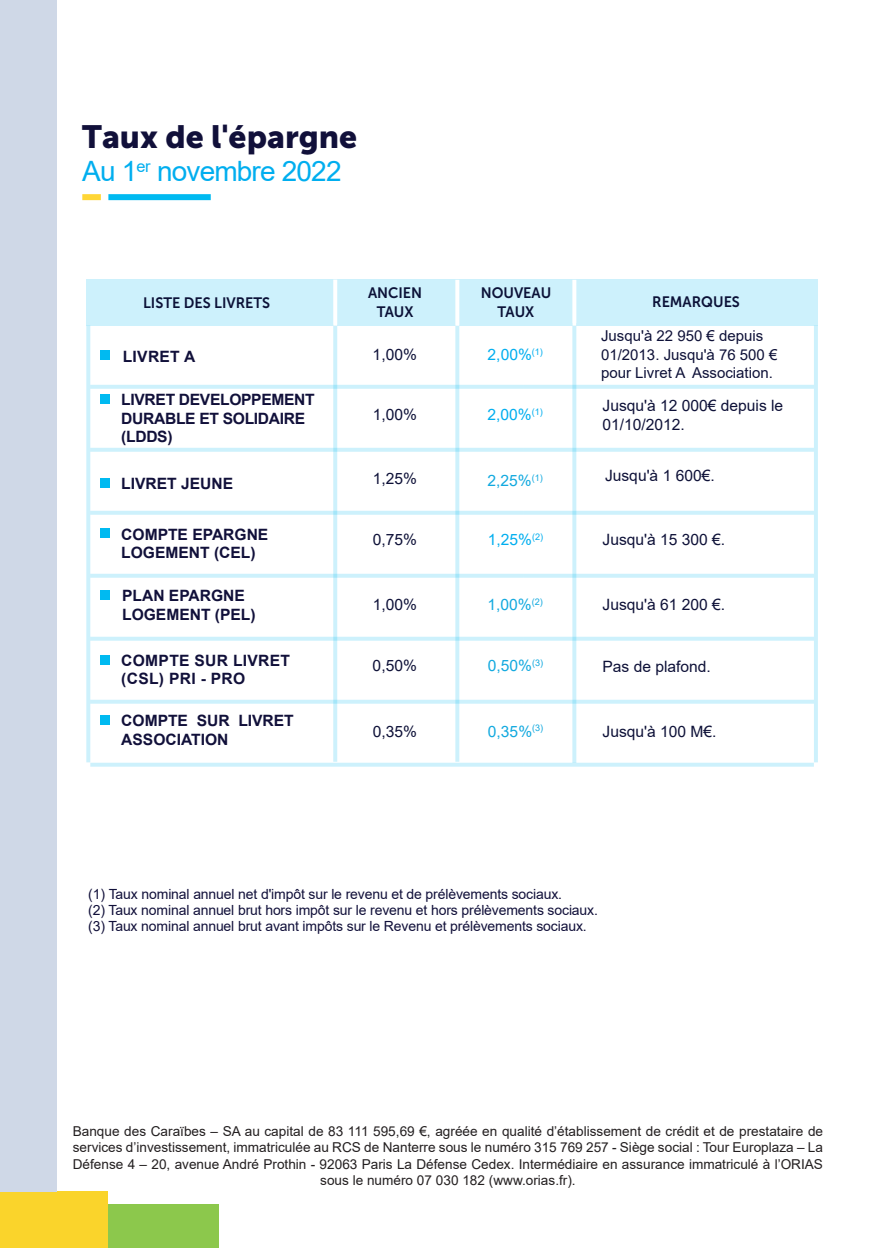
<style>
.page{position:relative;width:896px;height:1248px;background:#fff}
.page>*{position:absolute;margin:0;border:0;box-sizing:border-box;transform-origin:0 0}
.t1{font:32px "Museo Sans 900";color:#11103a}
.t2{font:28px "Arial";letter-spacing:-.03em;color:#00aeef}
.t3{font:15.6px/18.8px "Arial";color:#0e1138}
.t4{font:700 15.6px/18.8px "Arial";color:#11103a}
.t5{font:700 15.6px/18.8px "Arial";letter-spacing:-.02em;color:#11103a}
.t6{font:15.6px "Arial";color:#12a9df}
.t7{font:700 15.6px/18.8px "Arial";letter-spacing:.02em;color:#11103a}
.t8{font:15.6px "Arial";color:#00aeef}
.t9{font:15px/18.8px "Arial";color:#0e1138}
.t10{font:15px "Museo Sans 700";color:#0b1137;scale:.96 1}
.t11{font:14px "Arial";letter-spacing:-.01em;color:#11103a}
.t12{font:13.6px/16.4px "Arial";color:#231f20;text-align:center}
</style>
<div class="page">
<div style="left:0;top:1191px;width:108px;height:56px;background:#fad42b"></div>
<div style="left:0;top:0;width:57px;height:1191px;background:#cfd8e7"></div>
<div style="left:108px;top:1204px;width:111px;height:43px;background:#8cc84c"></div>
<div style="left:86px;top:279px;width:731px;height:47px;background:#cdf1fc"></div>
<div style="left:100px;top:349px;width:10px;height:10px;background:#00baf1"></div>
<div style="left:100px;top:394px;width:10px;height:10px;background:#00baf1"></div>
<div style="left:100px;top:478px;width:10px;height:10px;background:#00baf1"></div>
<div style="left:100px;top:528px;width:10px;height:10px;background:#00baf1"></div>
<div style="left:100px;top:589px;width:10px;height:10px;background:#00baf1"></div>
<div style="left:100px;top:654px;width:10px;height:10px;background:#00baf1"></div>
<div style="left:100px;top:715px;width:10px;height:10px;background:#00baf1"></div>
<div style="left:82px;top:194px;width:19px;height:6px;background:#ffd636"></div>
<div style="left:108px;top:194px;width:103px;height:6px;background:#00baf1"></div>
<svg style="left:455px;top:326px;width:4px;height:435px;background:#d1f2fc"></svg>
<svg style="left:86px;top:325px;width:4px;height:437px;background:#d0f1fc"></svg>
<hr style="left:814px;top:325px;width:4px;height:437px;background:#cdf1fc">
<hr style="left:90px;top:385px;width:434px;height:4px;background:#cdf1fc">
<svg style="left:90px;top:447px;width:434px;height:4px;fill:#cdf1fc"></svg>
<svg style="left:90px;top:510px;width:434px;height:4px;fill:#cdf1fc"></svg>
<svg style="left:90px;top:573px;width:434px;height:4px;fill:#cdf1fc"></svg>
<svg style="left:524px;top:447px;width:290px;height:4px"></svg>
<hr style="left:524px;top:385px;width:290px;height:4px;background:#cdf1fc">
<svg style="left:90px;top:636px;width:434px;height:4px;fill:#cdf1fc"></svg>
<svg style="left:90px;top:699px;width:434px;height:4px;fill:#cdf1fc"></svg>
<svg style="left:90px;top:762px;width:434px;height:4px;fill:#cdf1fc"></svg>
<svg style="left:524px;top:510px;width:290px;height:4px"></svg>
<svg style="left:524px;top:573px;width:290px;height:4px"></svg>
<svg style="left:524px;top:636px;width:290px;height:4px"></svg>
<svg style="left:524px;top:699px;width:290px;height:4px"></svg>
<svg style="left:524px;top:762px;width:290px;height:4px"></svg>
<svg style="left:333px;top:326px;width:4px;height:435px;background:#cdf1fb"></svg>
<svg style="left:333px;top:279px;width:4px;height:47px"></svg>
<svg style="left:572px;top:326px;width:4px;height:437px;background:#cff1fc"></svg>
<svg style="left:572px;top:280px;width:4px;height:46px"></svg>
<svg style="left:455px;top:280px;width:4px;height:46px"></svg>
<p class="t1" style="left:82px;top:118px;width:276px">Taux de l'épargne</p>
<p class="t2" style="left:82px;top:152px;width:261px">Au 1<sup>er</sup> novembre 2022</p>
<p class="t10" style="left:368px;top:284px;width:58px">ANCIEN</p>
<p class="t10" style="left:377px;top:303px;width:40px">TAUX</p>
<p class="t10" style="left:481px;top:284px;width:75px">NOUVEAU</p>
<p class="t10" style="left:497px;top:303px;width:40px">TAUX</p>
<p class="t10" style="left:143px;top:294px;width:134px">LISTE DES LIVRETS</p>
<p class="t10" style="left:652px;top:293px;width:93px">REMARQUES</p>
<p class="t4" style="left:123px;top:347px;width:74px">LIVRET A</p>
<p class="t5" style="left:121px;top:390px;width:195px">LIVRET DEVELOPPEMENT<br>DURABLE ET SOLIDAIRE (LDDS)</p>
<p class="t4" style="left:121px;top:474px;width:113px">LIVRET JEUNE</p>
<p class="t4" style="left:121px;top:525px;width:149px">COMPTE EPARGNE<br>LOGEMENT (CEL)</p>
<p class="t4" style="left:122px;top:586px;width:135px">PLAN EPARGNE<br>LOGEMENT (PEL)</p>
<p class="t7" style="left:121px;top:651px;width:170px">COMPTE SUR LIVRET (CSL) PRI - PRO</p>
<p class="t4" style="left:121px;top:711px;width:174px">COMPTE SUR LIVRET<br>ASSOCIATION</p>
<p class="t3" style="left:373px;top:345px;width:46px">1,00%</p>
<p class="t8" style="left:488px;top:344px;width:57px">2,00%<sup>(1)</sup></p>
<p class="t3" style="left:373px;top:405px;width:46px">1,00%</p>
<p class="t8" style="left:487px;top:404px;width:57px">2,00%<sup>(1)</sup></p>
<p class="t3" style="left:373px;top:469px;width:46px">1,25%</p>
<p class="t6" style="left:487px;top:469px;width:57px">2,25%<sup>(1)</sup></p>
<p class="t3" style="left:373px;top:529px;width:46px">0,75%</p>
<p class="t8" style="left:488px;top:528px;width:57px">1,25%<sup>(2)</sup></p>
<p class="t3" style="left:373px;top:595px;width:46px">1,00%</p>
<p class="t6" style="left:487px;top:594px;width:57px">1,00%<sup>(2)</sup></p>
<p class="t3" style="left:373px;top:656px;width:46px">0,50%</p>
<p class="t6" style="left:488px;top:654px;width:57px">0,50%<sup>(3)</sup></p>
<p class="t3" style="left:373px;top:722px;width:46px">0,35%</p>
<p class="t6" style="left:488px;top:720px;width:57px">0,35%<sup>(3)</sup></p>
<p class="t9" style="left:601px;top:326px;width:178px">Jusqu'à 22 950 € depuis<br>01/2013. Jusqu'à 76 500 € pour Livret A Association.</p>
<p class="t3" style="left:602px;top:396px;width:182px">Jusqu'à 12 000€ depuis le<br>01/10/2012.</p>
<p class="t3" style="left:605px;top:466px;width:111px">Jusqu'à 1 600€.</p>
<p class="t3" style="left:602px;top:529px;width:124px">Jusqu'à 15 300 €.</p>
<p class="t3" style="left:602px;top:595px;width:124px">Jusqu'à 61 200 €.</p>
<p class="t3" style="left:602px;top:656px;width:110px">Pas de plafond.</p>
<p class="t3" style="left:602px;top:721px;width:115px">Jusqu'à 100 M€.</p>
<p class="t11" style="left:88px;top:884px;width:475px">(1) Taux nominal annuel net d'impôt sur le revenu et de prélèvements sociaux.</p>
<p class="t11" style="left:88px;top:900px;width:511px">(2) Taux nominal annuel brut hors impôt sur le revenu et hors prélèvements sociaux.</p>
<p class="t11" style="left:88px;top:916px;width:500px">(3) Taux nominal annuel brut avant impôts sur le Revenu et prélèvements sociaux.</p>
<p class="t12" style="left:73px;top:1122px;width:752px">Banque des Caraïbes – SA au capital de 83 111 595,69 €, agréée en qualité d’établissement de crédit et de prestataire de services d’investissement, immatriculée au RCS de Nanterre sous le numéro 315 769 257 - Siège social : Tour Europlaza – La Défense 4 – 20, avenue André Prothin - 92063 Paris La Défense Cedex. Intermédiaire en assurance immatriculé à l’ORIAS sous le numéro 07 030 182 (www.orias.fr).</p>
</div>
